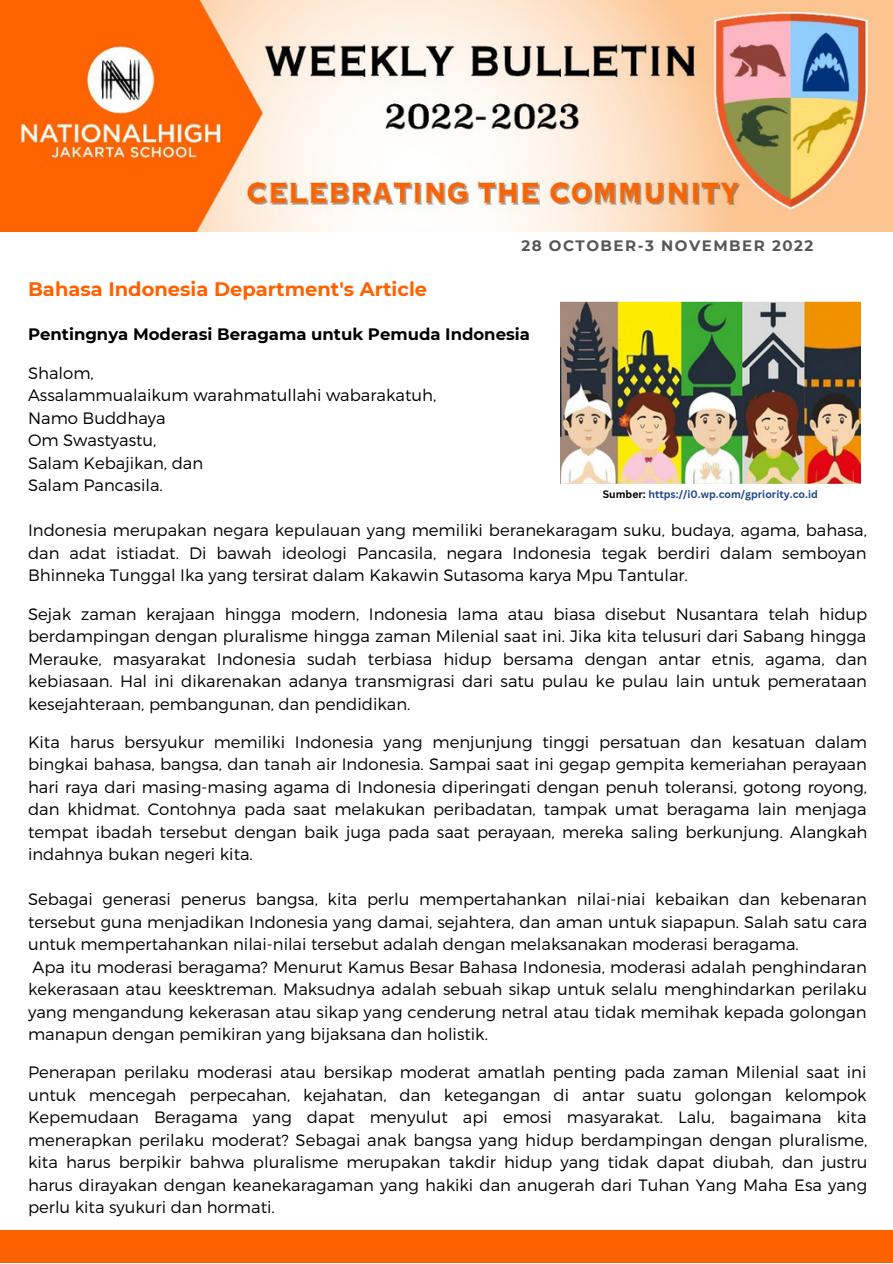
<style>
.page{position:relative;width:893px;height:1264px;background:#fff}
.page>*{position:absolute;margin:0;border:0;box-sizing:border-box;transform-origin:0 0}
.t1{font:700 19.5px "Montserrat";color:#ff6100}
.t2{font:300 16.5px/22.5px "Montserrat";color:#000;text-align:justify}
.t3{font:700 16.5px "Montserrat";color:#000}
.t4{font:700 15px "Montserrat";letter-spacing:.1em;color:#565656}
.t5{font:700 10.5px "Canva Sans";color:#204789}
.s1{color:#000}
</style>
<div class="page">
<div style="left:0;top:1230px;width:892px;height:32px;background:#ff6100"></div>
<img style="left:0;top:0;width:892px;height:231px">
<img style="left:560px;top:301px;width:300px;height:182px">
<p class="t1" style="left:28px;top:277px;width:400px">Bahasa Indonesia Department's Article</p>
<p class="t4" style="left:521px;top:237px;width:293px">28 OCTOBER-3 NOVEMBER 2022</p>
<p class="t3" style="left:28px;top:323px;width:503px">Pentingnya Moderasi Beragama untuk Pemuda Indonesia</p>
<p class="t2" style="left:28px;top:361px;width:409px;text-align:left">Shalom,<br>Assalammualaikum warahmatullahi wabarakatuh,<br>Namo Buddhaya<br>Om Swastyastu,<br>Salam Kebajikan, dan<br>Salam Pancasila.</p>
<p class="t2" style="left:28px;top:518px;width:840px">Indonesia merupakan negara kepulauan yang memiliki beranekaragam suku, budaya, agama, bahasa, dan adat istiadat. Di bawah ideologi Pancasila, negara Indonesia tegak berdiri dalam semboyan Bhinneka Tunggal Ika yang tersirat dalam Kakawin Sutasoma karya Mpu Tantular.</p>
<p class="t2" style="left:28px;top:601px;width:840px">Sejak zaman kerajaan hingga modern, Indonesia lama atau biasa disebut Nusantara telah hidup berdampingan dengan pluralisme hingga zaman Milenial saat ini. Jika kita telusuri dari Sabang hingga Merauke, masyarakat Indonesia sudah terbiasa hidup bersama dengan antar etnis, agama, dan kebiasaan. Hal ini dikarenakan adanya transmigrasi dari satu pulau ke pulau lain untuk pemerataan kesejahteraan, pembangunan, dan pendidikan.</p>
<p class="t2" style="left:28px;top:730px;width:840px">Kita harus bersyukur memiliki Indonesia yang menjunjung tinggi persatuan dan kesatuan dalam bingkai bahasa, bangsa, dan tanah air Indonesia. Sampai saat ini gegap gempita kemeriahan perayaan hari raya dari masing-masing agama di Indonesia diperingati dengan penuh toleransi, gotong royong, dan khidmat. Contohnya pada saat melakukan peribadatan, tampak umat beragama lain menjaga tempat ibadah tersebut dengan baik juga pada saat perayaan, mereka saling berkunjung. Alangkah indahnya bukan negeri kita.</p>
<p class="t2" style="left:28px;top:887px;width:840px;text-align:left">Sebagai generasi penerus bangsa, kita perlu mempertahankan nilai-niai kebaikan dan kebenaran tersebut guna menjadikan Indonesia yang damai, sejahtera, dan aman untuk siapapun. Salah satu cara untuk mempertahankan nilai-nilai tersebut adalah dengan melaksanakan moderasi beragama.<br>Apa itu moderasi beragama? Menurut Kamus Besar Bahasa Indonesia, moderasi adalah penghindaran kekerasaan atau keesktreman. Maksudnya adalah sebuah sikap untuk selalu menghindarkan perilaku yang mengandung kekerasan atau sikap yang cenderung netral atau tidak memihak kepada golongan manapun dengan pemikiran yang bijaksana dan holistik.</p>
<p class="t2" style="left:28px;top:1060px;width:840px">Penerapan perilaku moderasi atau bersikap moderat amatlah penting pada zaman Milenial saat ini untuk mencegah perpecahan, kejahatan, dan ketegangan di antar suatu golongan kelompok Kepemudaan Beragama yang dapat menyulut api emosi masyarakat. Lalu, bagaimana kita menerapkan perilaku moderat? Sebagai anak bangsa yang hidup berdampingan dengan pluralisme, kita harus berpikir bahwa pluralisme merupakan takdir hidup yang tidak dapat diubah, dan justru harus dirayakan dengan keanekaragaman yang hakiki dan anugerah dari Tuhan Yang Maha Esa yang perlu kita syukuri dan hormati.</p>
<p class="t5" style="left:603px;top:486px;width:216px"><span class="s1">Sumber:</span> https://i0.wp.com/gpriority.co.id</p>
</div>
